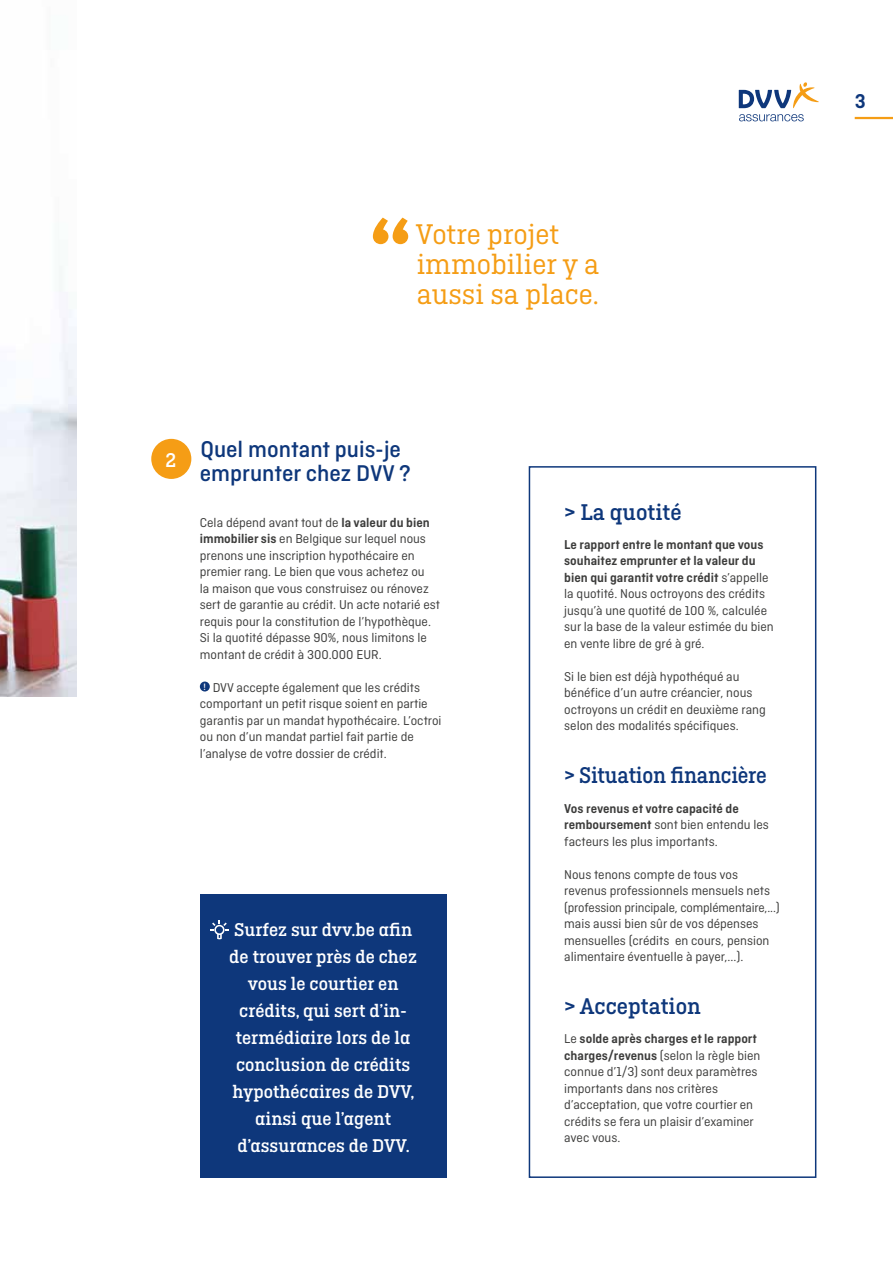
<style>
.page{position:relative;width:893px;height:1263px;background:#fff}
.page>*{position:absolute;margin:0;border:0;box-sizing:border-box;transform-origin:0 0}
.t1{font:30px/30px "Ciutadella Slab";color:#f59d15}
.t2{font:500 24px/24px "Ciutadella";color:#0e377b}
.t3{font:500 24px "Ciutadella Slab";color:#0e377b}
.t4{font:500 24px "Ciutadella Slab";color:#0e377b;scale:.95 1}
.t5{font:600 21px "Ciutadella";color:#0e377b}
.t6{font:500 21px "Ciutadella Slab";color:#fff}
.t7{font:500 19.5px/27px "Ciutadella Slab";color:#fff;text-align:center}
.t8{font:13.5px/16.5px "Ciutadella";color:#3c3c3b}
.s1{font-weight:600}
.s2{font-weight:500;font-size:9.75px;color:#fff}
</style>
<div class="page">
<img style="left:0;top:266px;width:77px;height:430px">
<hr style="left:855px;top:117px;width:38px;height:2px;background:#f59d15">
<svg style="left:739px;top:82px;width:80px;height:26px"></svg>
<svg style="left:739px;top:114px;width:65px;height:7px"></svg>
<div style="left:200px;top:895px;width:246px;height:283px;background:#0e377b"></div>
<svg style="left:210px;top:920px;width:19px;height:19px"></svg>
<svg style="left:373px;top:218px;width:35px;height:26px"></svg>
<div style="left:200px;top:681px;width:10px;height:10px;background:#0e377b;border-radius:50%"></div>
<div style="left:151px;top:439px;width:40px;height:40px;background:#f59d15;border-radius:50%"></div>
<div style="left:529px;top:466px;width:287px;height:712px;border:2px solid #0e377b"></div>
<h1 class="t1" style="left:416px;top:219px;width:185px">Votre projet immobilier y a aussi sa place.</h1>
<h3 class="t6" style="left:165px;top:448px;width:12px">2</h3>
<h2 class="t2" style="left:200px;top:437px;width:213px">Quel montant puis-je emprunter chez DVV ?</h2>
<p class="t8" style="left:200px;top:514px;width:242px">Cela dépend avant tout de <span class="s1">la valeur du bien immobilier sis</span> en Belgique sur lequel nous prenons une inscription hypothécaire en premier rang. Le bien que vous achetez ou<br>la maison que vous construisez ou rénovez sert de garantie au crédit. Un acte notarié est requis pour la constitution de l’hypothèque.<br>Si la quotité dépasse 90%, nous limitons le montant de crédit à 300.000 EUR.</p>
<p class="t8" style="left:200px;top:679px;width:243px"><span class="s2">!</span> DVV accepte également que les crédits comportant un petit risque soient en partie garantis par un mandat hypothécaire. L’octroi ou non d’un mandat partiel fait partie de l’analyse de votre dossier de crédit.</p>
<h3 class="t7" style="left:229px;top:916px;width:189px">Surfez sur dvv.be afin de trouver près de chez vous le courtier en crédits, qui sert d’in&shy;termédiaire lors de la conclusion de crédits hypothécaires de DVV, ainsi que l’agent d’assurances de DVV.</h3>
<h2 class="t3" style="left:564px;top:498px;width:119px">&gt; La quotité</h2>
<p class="t8" style="left:564px;top:536px;width:211px"><span class="s1">Le rapport entre le montant que vous souhaitez emprunter et la valeur du bien qui garantit votre crédit</span> s’appelle la quotité. Nous octroyons des crédits jusqu’à une quotité de 100 %, calculée sur la base de la valeur estimée du bien en vente libre de gré à gré.</p>
<p class="t8" style="left:564px;top:668px;width:203px">Si le bien est déjà hypothéqué au bénéfice d’un autre créancier, nous octroyons un crédit en deuxième rang selon des modalités spécifiques.</p>
<h2 class="t4" style="left:564px;top:762px;width:215px">&gt; Situation financière</h2>
<p class="t8" style="left:564px;top:800px;width:206px"><span class="s1">Vos revenus et votre capacité de remboursement</span> sont bien entendu les facteurs les plus importants.</p>
<p class="t8" style="left:564px;top:866px;width:217px">Nous tenons compte de tous vos revenus professionnels mensuels nets (profession principale, complémentaire,...) mais aussi bien sûr de vos dépenses mensuelles (crédits en cours, pension alimentaire éventuelle à payer,...).</p>
<h2 class="t3" style="left:564px;top:993px;width:138px">&gt; Acceptation</h2>
<p class="t8" style="left:564px;top:1031px;width:198px">Le <span class="s1">solde après charges et le rapport charges/revenus</span> (selon la règle bien connue d’1/3) sont deux paramètres importants dans nos critères d’acceptation, que votre courtier en crédits se fera un plaisir d’examiner avec vous.</p>
<h3 class="t5" style="left:855px;top:90px;width:13px">3</h3>
</div>
